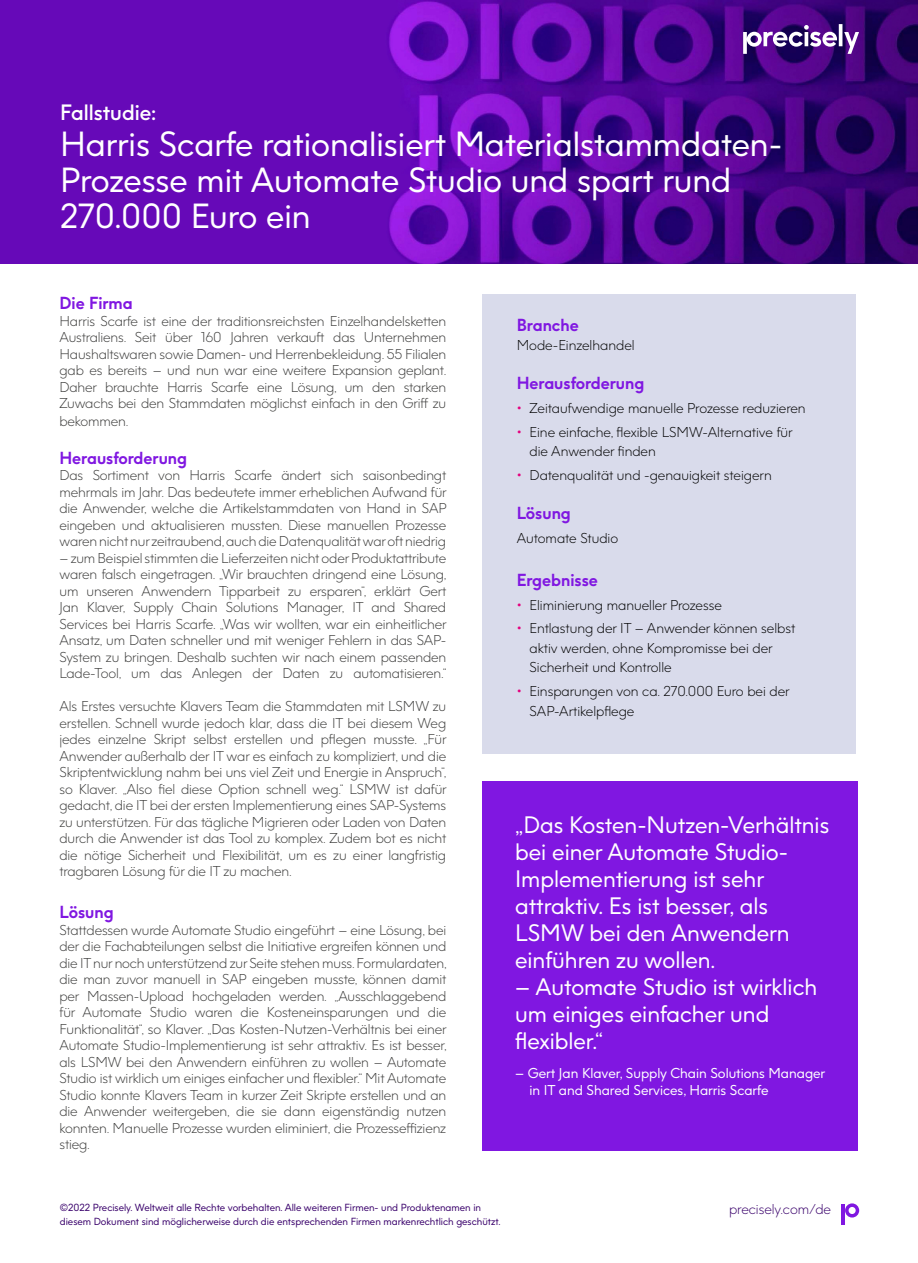
<style>
.page{position:relative;width:918px;height:1263px;background:#fff}
.page>*{position:absolute;margin:0;border:0;box-sizing:border-box;transform-origin:0 0}
.t1{font:33px/36px "Precisely";color:#fff}
.t2{font:22.5px/27px "Precisely";color:#fff}
.t3{font:600 21px "Precisely";color:#fff}
.t4{font:700 16.5px "Precisely";color:#8017e1}
.t5{font:300 13.5px/16.5px "Precisely";letter-spacing:-.01em;color:#3c3c3b;text-align:justify}
.t6{font:300 13.5px/19.5px "Precisely";color:#000}
.t7{font:13.5px/17.2px "Precisely";color:#fff}
.t8{font:300 13.5px "Precisely";color:#39006b}
.t9{font:9.75px "Precisely";color:#39006b}
.s1{font-weight:400;color:#e5007e}
</style>
<div class="page">
<img style="left:0;top:0;width:918px;height:264px">
<svg style="left:845px;top:1203px;width:14px;height:14px"></svg>
<hr style="left:842px;top:1204px;width:3px;height:20px;background:#8017e1">
<svg style="left:743px;top:24px;width:116px;height:30px"></svg>
<div style="left:483px;top:294px;width:373px;height:460px;background:#d9dbeb"></div>
<div style="left:483px;top:780px;width:375px;height:370px;background:#8017e1"></div>
<h3 class="t3" style="left:60px;top:99px;width:98px">Fallstudie:</h3>
<h1 class="t1" style="left:60px;top:126px;width:724px">Harris Scarfe rationalisiert Materialstammdaten-<br>Prozesse mit Automate Studio und spart rund<br>270.000 Euro ein</h1>
<p class="t4" style="left:60px;top:293px;width:75px">Die Firma</p>
<p class="t5" style="left:60px;top:313px;width:389px">Harris Scarfe ist eine der traditionsreichsten Einzelhandelsketten Australiens. Seit über 160 Jahren verkauft das Unternehmen Haushaltswaren sowie Damen- und Herrenbekleidung. 55 Filialen gab es bereits – und nun war eine weitere Expansion geplant.<br>Daher brauchte Harris Scarfe eine Lösung, um den starken Zuwachs bei den Stammdaten möglichst einfach in den Griff zu bekommen.</p>
<p class="t4" style="left:60px;top:447px;width:129px">Herausforderung</p>
<p class="t5" style="left:60px;top:467px;width:389px">Das Sortiment von Harris Scarfe ändert sich saisonbedingt mehrmals im Jahr. Das bedeutete immer erheblichen Aufwand für die Anwender, welche die Artikelstammdaten von Hand in SAP eingeben und aktualisieren mussten. Diese manuellen Prozesse waren nicht nur zeitraubend, auch die Datenqualität war oft niedrig</p>
<p class="t5" style="left:60px;top:550px;width:389px">– zum Beispiel stimmten die Lieferzeiten nicht oder Produktattribute waren falsch eingetragen. „Wir brauchten dringend eine Lösung, um unseren Anwendern Tipparbeit zu ersparen“, erklärt Gert Jan Klaver, Supply Chain Solutions Manager, IT and Shared Services bei Harris Scarfe. „Was wir wollten, war ein einheitlicher Ansatz, um Daten schneller und mit weniger Fehlern in das SAP-System zu bringen. Deshalb suchten wir nach einem passenden Lade-Tool, um das Anlegen der Daten zu automatisieren.“</p>
<p class="t5" style="left:60px;top:698px;width:389px">Als Erstes versuchte Klavers Team die Stammdaten mit LSMW zu erstellen. Schnell wurde jedoch klar, dass die IT bei diesem Weg jedes einzelne Skript selbst erstellen und pflegen musste. „Für Anwender außerhalb der IT war es einfach zu kompliziert, und die Skriptentwicklung nahm bei uns viel Zeit und Energie in Anspruch“, so Klaver. „Also fiel diese Option schnell weg.“ LSMW ist dafür gedacht, die IT bei der ersten Implementierung eines SAP-Systems zu unterstützen. Für das tägliche Migrieren oder Laden von Daten durch die Anwender ist das Tool zu komplex. Zudem bot es nicht die nötige Sicherheit und Flexibilität, um es zu einer langfristig tragbaren Lösung für die IT zu machen.</p>
<p class="t4" style="left:60px;top:902px;width:56px">Lösung</p>
<p class="t5" style="left:60px;top:922px;width:389px">Stattdessen wurde Automate Studio eingeführt – eine Lösung, bei der die Fachabteilungen selbst die Initiative ergreifen können und die IT nur noch unterstützend zur Seite stehen muss. Formulardaten, die man zuvor manuell in SAP eingeben musste, können damit per Massen-Upload hochgeladen werden. „Ausschlaggebend für Automate Studio waren die Kosteneinsparungen und die Funktionalität“, so Klaver. „Das Kosten-Nutzen-Verhältnis bei einer Automate Studio-Implementierung ist sehr attraktiv. Es ist besser, als LSMW bei den Anwendern einführen zu wollen – Automate Studio ist wirklich um einiges einfacher und flexibler.“ Mit Automate Studio konnte Klavers Team in kurzer Zeit Skripte erstellen und an die Anwender weitergeben, die sie dann eigenständig nutzen konnten. Manuelle Prozesse wurden eliminiert, die Prozesseffizienz stieg.</p>
<p class="t4" style="left:517px;top:314px;width:63px">Branche</p>
<p class="t6" style="left:517px;top:335px;width:119px">Mode-Einzelhandel</p>
<p class="t4" style="left:517px;top:372px;width:129px">Herausforderung</p>
<p class="t6" style="left:517px;top:398px;width:290px"><span class="s1">•</span> Zeitaufwendige manuelle Prozesse reduzieren</p>
<p class="t6" style="left:530px;top:422px;width:265px;text-indent:-13px"><span class="s1">•</span> Eine einfache, flexible LSMW-Alternative für die Anwender finden</p>
<p class="t6" style="left:517px;top:465px;width:256px"><span class="s1">•</span> Datenqualität und -genauigkeit steigern</p>
<p class="t4" style="left:517px;top:502px;width:56px">Lösung</p>
<p class="t6" style="left:517px;top:528px;width:103px">Automate Studio</p>
<p class="t4" style="left:517px;top:569px;width:83px">Ergebnisse</p>
<p class="t6" style="left:517px;top:595px;width:207px"><span class="s1">•</span> Eliminierung manueller Prozesse</p>
<p class="t6" style="left:530px;top:619px;width:267px;text-indent:-13px"><span class="s1">•</span> Entlastung der IT – Anwender können selbst aktiv werden, ohne Kompromisse bei der<br>Sicherheit und Kontrolle</p>
<p class="t6" style="left:530px;top:681px;width:262px;text-indent:-13px"><span class="s1">•</span> Einsparungen von ca. 270.000 Euro bei der<br>SAP-Artikelpflege</p>
<h2 class="t2" style="left:515px;top:811px;width:316px">„Das Kosten-Nutzen-Verhältnis bei einer Automate Studio-<br>Implementierung ist sehr attraktiv. Es ist besser, als<br>LSMW bei den Anwendern einführen zu wollen.</h2>
<h2 class="t2" style="left:515px;top:973px;width:304px">– Automate Studio ist wirklich um einiges einfacher und flexibler.“</h2>
<p class="t7" style="left:530px;top:1065px;width:297px;text-indent:-14px">– Gert Jan Klaver, Supply Chain Solutions Manager in IT and Shared Services, Harris Scarfe</p>
<p class="t9" style="left:60px;top:1201px;width:423px">©2022 Precisely. Weltweit alle Rechte vorbehalten. Alle weiteren Firmen- und Produktenamen in</p>
<p class="t8" style="left:729px;top:1201px;width:104px">precisely.com/de</p>
<p class="t9" style="left:60px;top:1215px;width:442px">diesem Dokument sind möglicherweise durch die entsprechenden Firmen markenrechtlich geschützt.</p>
</div>
